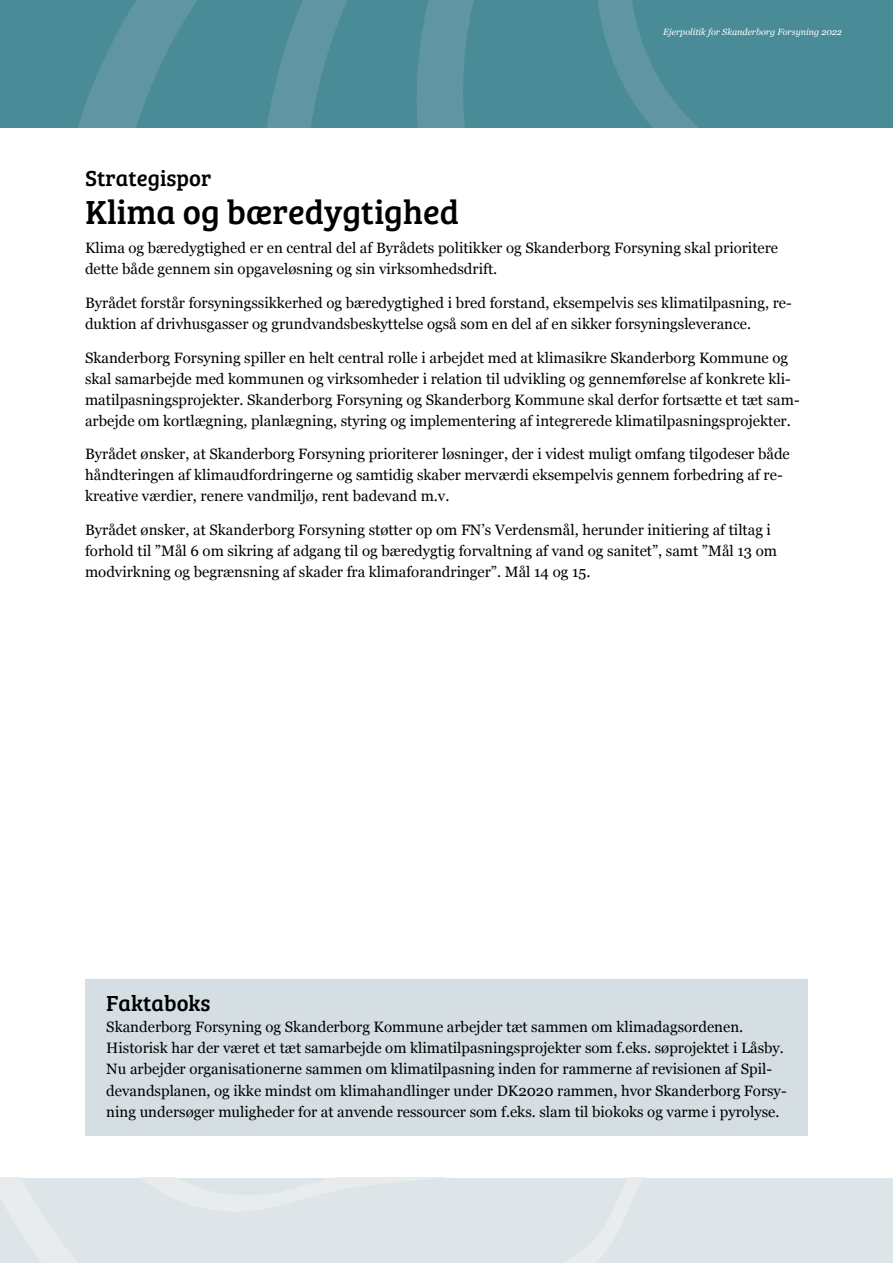
<style>
.page{position:relative;width:893px;height:1263px;background:#fff}
.page>*{position:absolute;margin:0;border:0;box-sizing:border-box;transform-origin:0 0}
.Brødtekst_overskrift{font:34.5px "Bree Serif";color:#000}
.Brødtekst_overskrift-2{font:22.5px "Bree Serif";color:#000}
.Fakta{font:22.5px "Bree Serif";color:#000}
.Brødtekst{font:15px/21px "Georgia";color:#000}
.Brødtekst_faktaboks{font:15px/21px "Georgia";color:#000}
.t1{font:italic 9px "Georgia";color:#fff}
</style>
<div class="page">
<svg style="left:0;top:0;width:211px;height:128px;background:#4f8e99"></svg>
<svg style="left:211px;top:0;width:134px;height:128px;background:#508f9a"></svg>
<svg style="left:345px;top:0;width:548px;height:128px;background:#4c8d98"></svg>
<div style="left:0;top:1178px;width:893px;height:85px;background:#dee5e8"></div>
<div style="left:85px;top:979px;width:723px;height:156px;background:#d5dee2"></div>
<p class="t1" style="left:663px;top:26px;width:180px">Ejerpolitik for Skanderborg Forsyning 2022</p>
<p class="Brødtekst_overskrift-2" style="left:85px;top:161px;width:128px">Strategispor</p>
<p class="Brødtekst_overskrift" style="left:85px;top:185px;width:375px">Klima og bæredygtighed</p>
<p class="Brødtekst" style="left:85px;top:237px;width:695px">Klima og bæredygtighed er en central del af Byrådets politikker og Skanderborg Forsyning skal prioritere dette både gennem sin opgaveløsning og sin virksomhedsdrift.</p>
<p class="Brødtekst" style="left:85px;top:292px;width:708px">Byrådet forstår forsyningssikkerhed og bæredygtighed i bred forstand, eksempelvis ses klimatilpasning, re&shy;duktion af drivhusgasser og grundvandsbeskyttelse også som en del af en sikker forsyningsleverance.</p>
<p class="Brødtekst" style="left:85px;top:346px;width:716px">Skanderborg Forsyning spiller en helt central rolle i arbejdet med at klimasikre Skanderborg Kommune og skal samarbejde med kommunen og virksomheder i relation til udvikling og gennemførelse af konkrete kli&shy;matilpasningsprojekter. Skanderborg Forsyning og Skanderborg Kommune skal derfor fortsætte et tæt sam&shy;arbejde om kortlægning, planlægning, styring og implementering af integrerede klimatilpasningsprojekter.</p>
<p class="Brødtekst" style="left:85px;top:443px;width:706px">Byrådet ønsker, at Skanderborg Forsyning prioriterer løsninger, der i videst muligt omfang tilgodeser både håndteringen af klimaudfordringerne og samtidig skaber merværdi eksempelvis gennem forbedring af re&shy;kreative værdier, renere vandmiljø, rent badevand m.v.</p>
<p class="Brødtekst" style="left:85px;top:519px;width:694px">Byrådet ønsker, at Skanderborg Forsyning støtter op om FN’s Verdensmål, herunder initiering af tiltag i forhold til ”Mål 6 om sikring af adgang til og bæredygtig forvaltning af vand og sanitet”, samt ”Mål 13 om modvirkning og begrænsning af skader fra klimaforandringer”. Mål 14 og 15.</p>
<p class="Fakta" style="left:106px;top:986px;width:106px">Faktaboks</p>
<p class="Brødtekst_faktaboks" style="left:106px;top:1016px;width:682px">Skanderborg Forsyning og Skanderborg Kommune arbejder tæt sammen om klimadagsordenen.<br>Historisk har der været et tæt samarbejde om klimatilpasningsprojekter som f.eks. søprojektet i Låsby.<br>Nu arbejder organisationerne sammen om klimatilpasning inden for rammerne af revisionen af Spil&shy;devandsplanen, og ikke mindst om klimahandlinger under DK2020 rammen, hvor Skanderborg Forsy&shy;ning undersøger muligheder for at anvende ressourcer som f.eks. slam til biokoks og varme i pyrolyse.</p>
</div>
